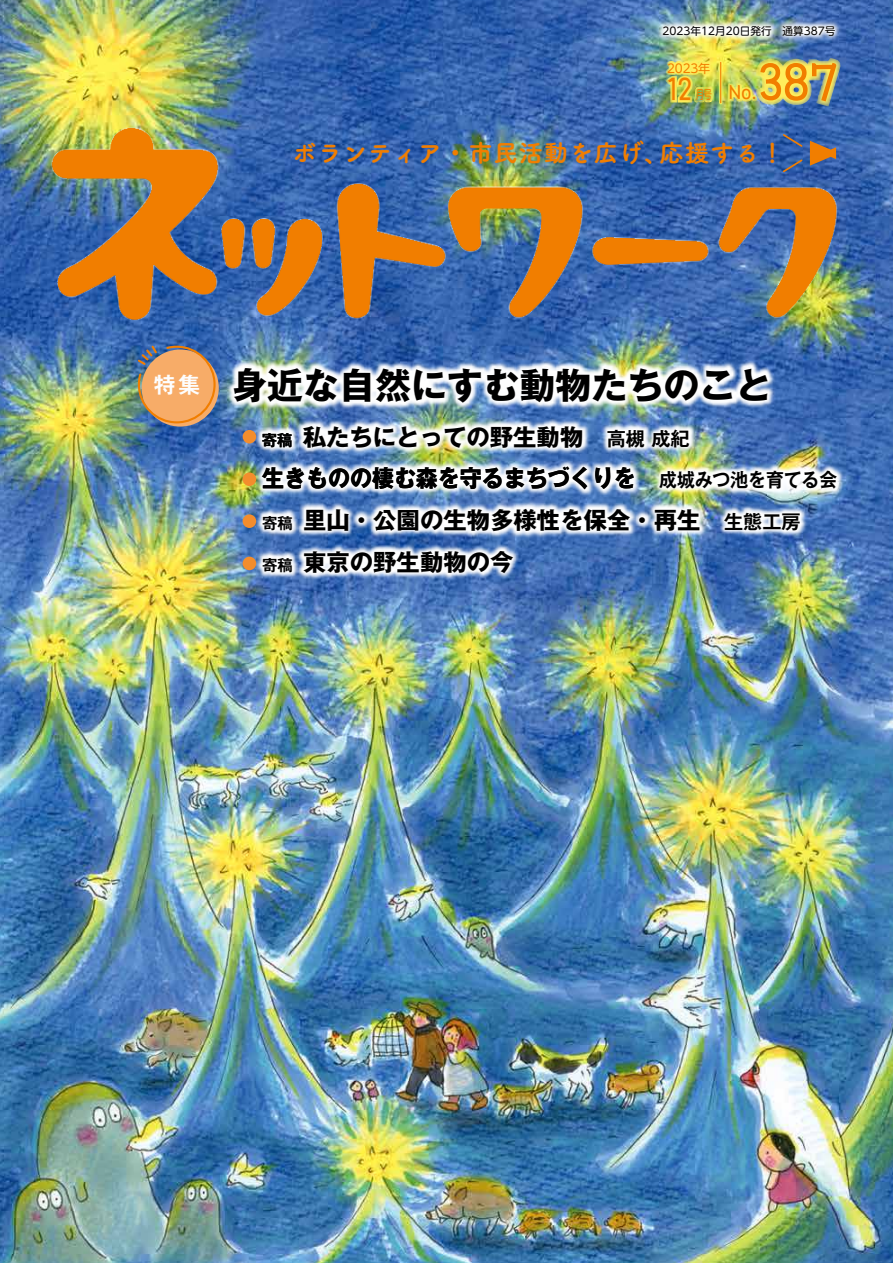
<style>
.page{position:relative;width:893px;height:1263px;background:#fff}
.page>*{position:absolute;margin:0;border:0;box-sizing:border-box;transform-origin:0 0}
.t1{font:50.1px "DS rakugaki";color:#f17e00}
.t2{font:700 36px "Gothic MB101 Pr 6";color:#000}
.t3{font:31.2px "DS rakugaki";color:#f17e00;scale:.9 1}
.t4{font:24.45px "Tsuku A Rd Gothic Std E";letter-spacing:.025em;color:#f17e00}
.t5{font:700 23.4px "Gothic MB101 Pr 6";color:#000}
.t6{font:700 23.4px "Gothic MB101 Pr 6";color:#000;scale:.94 1}
.t7{font:700 21.75px "Gothic MB101 Pr 6 De";color:#fefefe}
.t8{font:700 19.2px "Gothic MB101 Pr 6 De";color:#000;scale:.93 1}
.t9{font:700 19.2px "Gothic MB101 Pr 6 De";color:#000}
.t10{font:18.9px "DS rakugaki";color:#f17e00}
.t11{font:700 15.3px "Gothic MB101 Pr 6 De";color:#000}
.t12{font:12.15px "UD Shin M Go Pr 6 N";letter-spacing:-.02em;color:#f17e00}
.t13{font:12.15px "UD Shin M Go Pr 6 N";letter-spacing:-.02em;color:#f17e00;scale:.7 1}
.t14{font:10.65px "UD Shin M Go Pr 6 N";color:#000}
</style>
<div class="page">
<img style="left:0;top:0;width:893px;height:1263px">
<img style="left:40px;top:116px;width:819px;height:214px">
<svg style="left:781px;top:158px;width:23px;height:16px"></svg>
<svg style="left:781px;top:133px;width:23px;height:15px"></svg>
<svg style="left:810px;top:141px;width:26px;height:25px"></svg>
<svg style="left:136px;top:344px;width:36px;height:80px;background:#b59375"></svg>
<img style="left:172px;top:307px;width:659px;height:165px">
<img style="left:204px;top:366px;width:544px;height:42px">
<img style="left:204px;top:408px;width:689px;height:147px">
<img style="left:204px;top:450px;width:661px;height:147px">
<img style="left:606px;top:0;width:286px;height:96px">
<img style="left:664px;top:60px;width:50px;height:46px">
<hr style="left:719px;top:62px;width:3px;height:41px;background:#ffee5c">
<hr style="left:720px;top:62px;width:1px;height:41px;background:#f17e00">
<img style="left:726px;top:52px;width:114px;height:57px">
<img style="left:204px;top:492px;width:375px;height:147px">
<div style="left:243px;top:557px;width:13px;height:13px;background:#f38d2d;border-radius:50%"></div>
<p class="t14" style="left:662px;top:22px;width:174px">2023年12月20日発行　通算387号</p>
<p class="t12" style="left:667px;top:58px;width:45px">2023年</p>
<h3 class="t3" style="left:666px;top:73px;width:31px">12</h3>
<p class="t13" style="left:696px;top:85px;width:24px">月号</p>
<h1 class="t1" style="left:756px;top:55px;width:86px">387</h1>
<p class="t10" style="left:728px;top:83px;width:32px">No.</p>
<p class="t4" style="left:293px;top:134px;width:378px">ボランティア・市民活動を広げ、</p>
<p class="t4" style="left:660px;top:134px;width:126px">応援する!</p>
<p class="t7" style="left:154px;top:367px;width:48px">特集</p>
<h2 class="t2" style="left:231px;top:355px;width:542px">身近な自然にすむ動物たちのこと</h2>
<p class="t11" style="left:262px;top:427px;width:32px">寄稿</p>
<p class="t5" style="left:303px;top:417px;width:306px">私たちにとっての野生動物　</p>
<p class="t9" style="left:607px;top:422px;width:84px">高槻成紀</p>
<p class="t6" style="left:262px;top:459px;width:399px">生きものの棲む森を守るまちづくりを</p>
<p class="t8" style="left:659px;top:464px;width:193px">成城みつ池を育てる会</p>
<p class="t11" style="left:262px;top:510px;width:32px">寄稿</p>
<p class="t11" style="left:262px;top:553px;width:32px">寄稿</p>
<p class="t5" style="left:303px;top:501px;width:422px">里山・公園の生物多様性を保全・再生　</p>
<p class="t9" style="left:724px;top:506px;width:78px">生態工房</p>
<p class="t5" style="left:303px;top:543px;width:212px">東京の野生動物の今</p>
</div>
